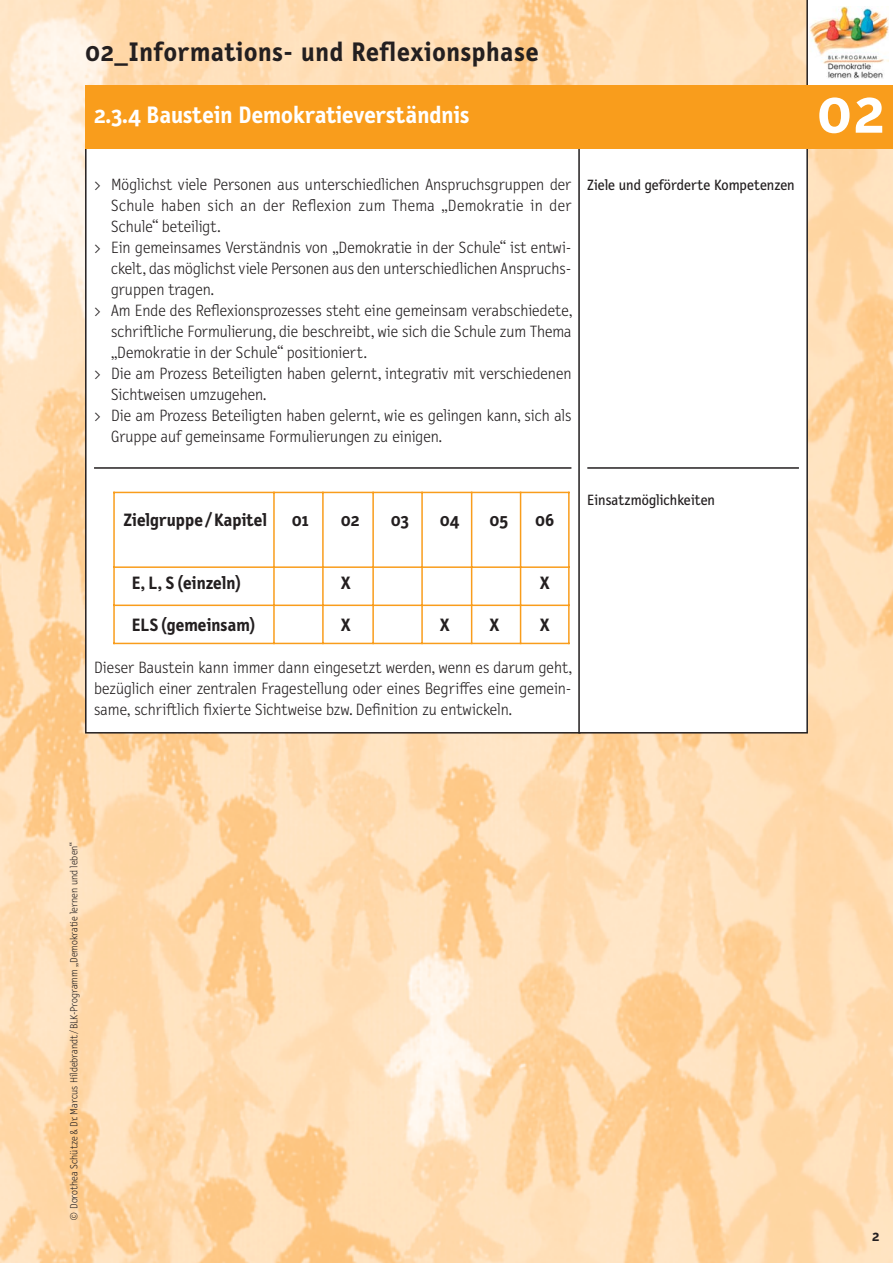
<style>
.page{position:relative;width:893px;height:1263px;background:#fff}
.page>*{position:absolute;margin:0;border:0;box-sizing:border-box;transform-origin:0 0}
.t1{font:700 63px "Letter Gothic Text";color:#fff}
.t2{font:700 27px "Letter Gothic Text";letter-spacing:.03em;color:#231f20}
.t3{font:700 24px "Letter Gothic Text";color:#fff}
.t4{font:700 18px "Letter Gothic Text";color:#231f20}
.t5{font:300 16.5px/21px "Letter Gothic Text";color:#231f20;text-align:justify}
.t6{font:15px "Letter Gothic Text";color:#231f20}
.t7{font:700 15px "Letter Gothic Text";color:#231f20}
.t8{font:300 10.5px "Letter Gothic Text";color:#231f20}
</style>
<div class="page">
<img style="left:0;top:0;width:893px;height:1263px">
<div style="left:808px;top:0;width:85px;height:85px;background:#fff"></div>
<img style="left:809px;top:6px;width:80px;height:73px">
<hr style="left:806px;top:0;width:2px;height:111px;background:#231f20">
<div style="left:86px;top:141px;width:494px;height:592px;background:#fff"></div>
<div style="left:579px;top:141px;width:228px;height:592px;background:#fff"></div>
<div style="left:578px;top:140px;width:230px;height:593px;border:2px solid #231f20"></div>
<div style="left:85px;top:85px;width:724px;height:64px;background:#f99d1c"></div>
<div style="left:808px;top:85px;width:85px;height:64px;background:#f99d1c"></div>
<hr style="left:587px;top:467px;width:212px;height:2px;background:#231f20">
<hr style="left:94px;top:467px;width:477px;height:2px;background:#231f20">
<hr style="left:113px;top:492px;width:2px;height:152px;background:#f99d1c">
<hr style="left:273px;top:492px;width:2px;height:152px;background:#f99d1c">
<hr style="left:322px;top:492px;width:2px;height:152px;background:#f99d1c">
<hr style="left:372px;top:492px;width:2px;height:152px;background:#f99d1c">
<hr style="left:421px;top:492px;width:2px;height:152px;background:#f99d1c">
<hr style="left:471px;top:492px;width:1px;height:152px;background:#f99d1c">
<hr style="left:520px;top:492px;width:1px;height:152px;background:#f99d1c">
<hr style="left:568px;top:492px;width:2px;height:152px;background:#f99d1c">
<hr style="left:113px;top:492px;width:457px;height:1px;background:#f99d1c">
<hr style="left:113px;top:566px;width:457px;height:2px;background:#f99d1c">
<hr style="left:113px;top:604px;width:457px;height:2px;background:#f99d1c">
<hr style="left:113px;top:643px;width:457px;height:1px;background:#f99d1c">
<h2 class="t2" style="left:85px;top:42px;width:455px">02_Informations- und Reflexionsphase</h2>
<h3 class="t3" style="left:94px;top:106px;width:377px">2.3.4 Baustein Demokratieverständnis</h3>
<h1 class="t1" style="left:817px;top:88px;width:69px">02</h1>
<p class="t5" style="left:94px;top:175px;width:479px">&gt; Möglichst viele Personen aus unterschiedlichen Anspruchsgruppen der</p>
<p class="t5" style="left:111px;top:196px;width:462px">Schule haben sich an der Reflexion zum Thema „Demokratie in der</p>
<p class="t5" style="left:111px;top:217px;width:111px">Schule“ beteiligt.</p>
<p class="t5" style="left:94px;top:238px;width:479px">&gt; Ein gemeinsames Verständnis von „Demokratie in der Schule“ ist entwi-</p>
<p class="t5" style="left:111px;top:259px;width:462px">ckelt, das möglichst viele Personen aus den unterschiedlichen An spruchs-</p>
<p class="t5" style="left:111px;top:280px;width:105px">gruppen tragen.</p>
<p class="t5" style="left:94px;top:301px;width:480px">&gt; Am Ende des Reflexionsprozesses steht eine gemeinsam verabschiedete,</p>
<p class="t5" style="left:111px;top:322px;width:462px">schriftliche Formulierung, die beschreibt, wie sich die Schule zum Thema</p>
<p class="t5" style="left:111px;top:343px;width:257px">„Demokratie in der Schule“ positioniert.</p>
<p class="t5" style="left:94px;top:364px;width:479px">&gt; Die am Prozess Beteiligten haben gelernt, integrativ mit verschiedenen</p>
<p class="t5" style="left:111px;top:385px;width:157px">Sichtweisen umzugehen.</p>
<p class="t5" style="left:94px;top:406px;width:479px">&gt; Die am Prozess Beteiligten haben gelernt, wie es gelingen kann, sich als</p>
<p class="t5" style="left:111px;top:427px;width:333px">Gruppe auf gemeinsame Formulierungen zu einigen.</p>
<p class="t6" style="left:587px;top:179px;width:209px">Ziele und geförderte Kompetenzen</p>
<p class="t4" style="left:123px;top:513px;width:145px">Zielgruppe / Kapitel</p>
<p class="t4" style="left:292px;top:513px;width:18px">01</p>
<p class="t4" style="left:341px;top:513px;width:20px">02</p>
<p class="t4" style="left:391px;top:513px;width:20px">03</p>
<p class="t4" style="left:440px;top:513px;width:21px">04</p>
<p class="t4" style="left:489px;top:513px;width:20px">05</p>
<p class="t4" style="left:535px;top:513px;width:21px">06</p>
<p class="t6" style="left:587px;top:494px;width:129px">Einsatzmöglichkeiten</p>
<p class="t4" style="left:132px;top:576px;width:112px">E, L, S (einzeln)</p>
<p class="t4" style="left:341px;top:576px;width:11px">X</p>
<p class="t4" style="left:540px;top:576px;width:11px">X</p>
<p class="t4" style="left:132px;top:618px;width:126px">ELS (gemeinsam)</p>
<p class="t4" style="left:341px;top:618px;width:11px">X</p>
<p class="t4" style="left:440px;top:618px;width:11px">X</p>
<p class="t4" style="left:489px;top:618px;width:11px">X</p>
<p class="t4" style="left:540px;top:618px;width:11px">X</p>
<p class="t5" style="left:94px;top:658px;width:480px">Dieser Baustein kann immer dann eingesetzt werden, wenn es darum geht, bezüglich einer zentralen Fragestellung oder eines Begriffes eine gemein&shy;same, schriftlich fixierte Sichtweise bzw. Definition zu entwickeln.</p>
<p class="t8" style="left:70px;top:1221px;width:381px;rotate:-90deg">© Dorothea Schütze &amp; Dr. Marcus Hildebrandt / BLK-Programm „Demokratie lernen und leben“</p>
<p class="t7" style="left:872px;top:1230px;width:9px">2</p>
</div>
